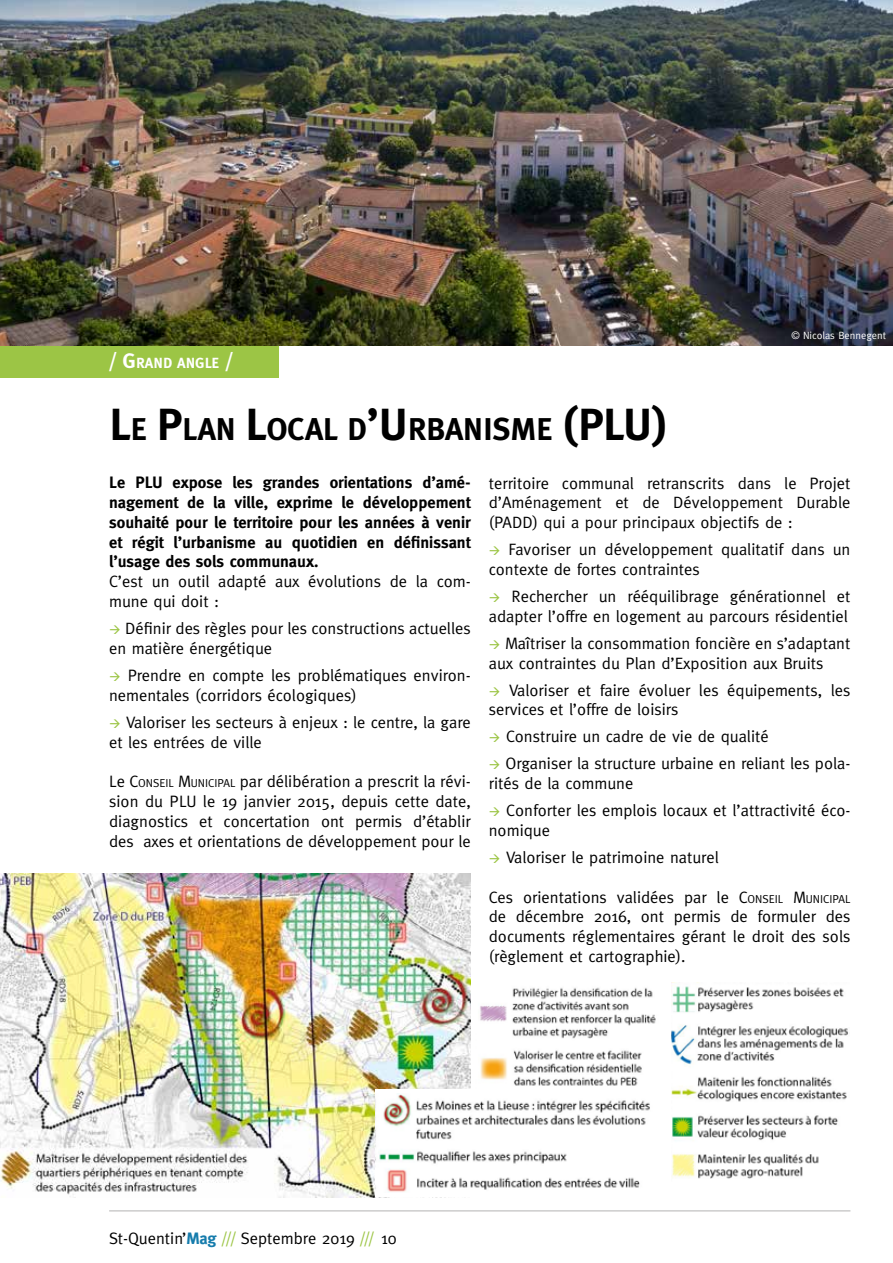
<style>
.page{position:relative;width:893px;height:1263px;background:#fff}
.page>*{position:absolute;margin:0;border:0;box-sizing:border-box;transform-origin:0 0}
.t1{font:700 31.5px "Meta Plus";letter-spacing:-.015em;color:#000}
.t2{font:16.5px/19.8px "Meta";color:#000}
.t3{font:700 16.5px/19.8px "Meta";color:#000;text-align:justify}
.t4{font:700 14.7px "Meta Plus";color:#fff}
.t5{font:10.5px "Meta";color:#fff}
.s1{font-size:21px}
.s2{font-size:45px}
.s3{color:#9cc545}
.s4{font-style:inherit}
.s5{font-size:11.55px}
.s6{font-weight:700;color:#167cac}
</style>
<div class="page">
<hr style="left:109px;top:1210px;width:741px;height:1px;background:#b3b2b2">
<div style="left:0;top:345px;width:278px;height:33px;background:#9cc545"></div>
<img style="left:0;top:0;width:893px;height:345px">
<img style="left:0;top:873px;width:470px;height:324px">
<div style="left:376px;top:1089px;width:95px;height:108px;background:#fff"></div>
<img style="left:672px;top:982px;width:176px;height:197px">
<img style="left:480px;top:987px;width:176px;height:99px">
<img style="left:379px;top:1094px;width:271px;height:98px">
<p class="t4" style="left:108px;top:354px;width:128px"><span class="s1">/ G</span>RAND ANGLE <span class="s1">/</span></p>
<p class="t5" style="left:791px;top:329px;width:96px">© Nicolas Bennegent</p>
<h1 class="t1" style="left:109px;top:411px;width:560px"><span class="s2">L</span>E <span class="s2">P</span>LAN <span class="s2">L</span>OCAL D<span class="s2">’U</span> RBANISME <span class="s2">(PLU)</span></h1>
<p class="t3" style="left:109px;top:473px;width:363px">Le PLU expose les grandes orientations d’amé&shy;nagement de la ville, exprime le développement souhaité pour le territoire pour les années à venir et régit l’urbanisme au quotidien en définissant l’usage des sols communaux.</p>
<p class="t2" style="left:109px;top:571px;width:363px">C’est un outil adapté aux évolutions de la com&shy;mune qui doit :</p>
<p class="t2" style="left:109px;top:618px;width:363px"><span class="s3">→</span> Définir des règles pour les constructions actuelles en matière énergétique</p>
<p class="t2" style="left:109px;top:665px;width:363px"><span class="s3">→</span> Prendre en compte les problématiques environ&shy;nementales (corridors écologiques)</p>
<p class="t2" style="left:109px;top:712px;width:363px"><span class="s3">→</span> Valoriser les secteurs à enjeux : le centre, la gare et les entrées de ville</p>
<p class="t2" style="left:109px;top:771px;width:363px;text-align:justify">Le <span class="s4">C</span><span class="s5">ONSEIL</span> <span class="s4">M</span><span class="s5">UNICIPAL</span> par délibération a prescrit la révi&shy;sion du PLU le 19 janvier 2015, depuis cette date, diagnostics et concertation ont permis d’établir des axes et orientations de développement pour le</p>
<p class="t2" style="left:489px;top:473px;width:363px;text-align:justify">territoire communal retranscrits dans le Projet d’Aménagement et de Développement Durable (PADD) qui a pour principaux objectifs de :</p>
<p class="t2" style="left:489px;top:539px;width:363px"><span class="s3">→</span> Favoriser un développement qualitatif dans un contexte de fortes contraintes</p>
<p class="t2" style="left:489px;top:586px;width:363px"><span class="s3">→</span> Rechercher un rééquilibrage générationnel et adapter l’offre en logement au parcours résidentiel</p>
<p class="t2" style="left:489px;top:633px;width:363px"><span class="s3">→</span> Maîtriser la consommation foncière en s’adaptant aux contraintes du Plan d’Exposition aux Bruits</p>
<p class="t2" style="left:489px;top:680px;width:363px"><span class="s3">→</span> Valoriser et faire évoluer les équipements, les services et l’offre de loisirs</p>
<p class="t2" style="left:489px;top:726px;width:281px"><span class="s3">→</span> Construire un cadre de vie de qualité</p>
<p class="t2" style="left:489px;top:753px;width:363px"><span class="s3">→</span> Organiser la structure urbaine en reliant les pola&shy;rités de la commune</p>
<p class="t2" style="left:489px;top:800px;width:363px"><span class="s3">→</span> Conforter les emplois locaux et l’attractivité éco&shy;nomique</p>
<p class="t2" style="left:489px;top:847px;width:231px"><span class="s3">→</span> Valoriser le patrimoine naturel</p>
<p class="t2" style="left:489px;top:887px;width:363px;text-align:justify">Ces orientations validées par le <span class="s4">C</span><span class="s5">ONSEIL</span> <span class="s4">M</span><span class="s5">UNICIPAL </span>de décembre 2016, ont permis de formuler des documents réglementaires gérant le droit des sols (règlement et cartographie).</p>
<p class="t2" style="left:109px;top:1228px;width:289px">St-Quentin’<span class="s6">Mag</span> <span class="s3">///</span> Septembre 2019 <span class="s3">///</span> 10</p>
</div>
